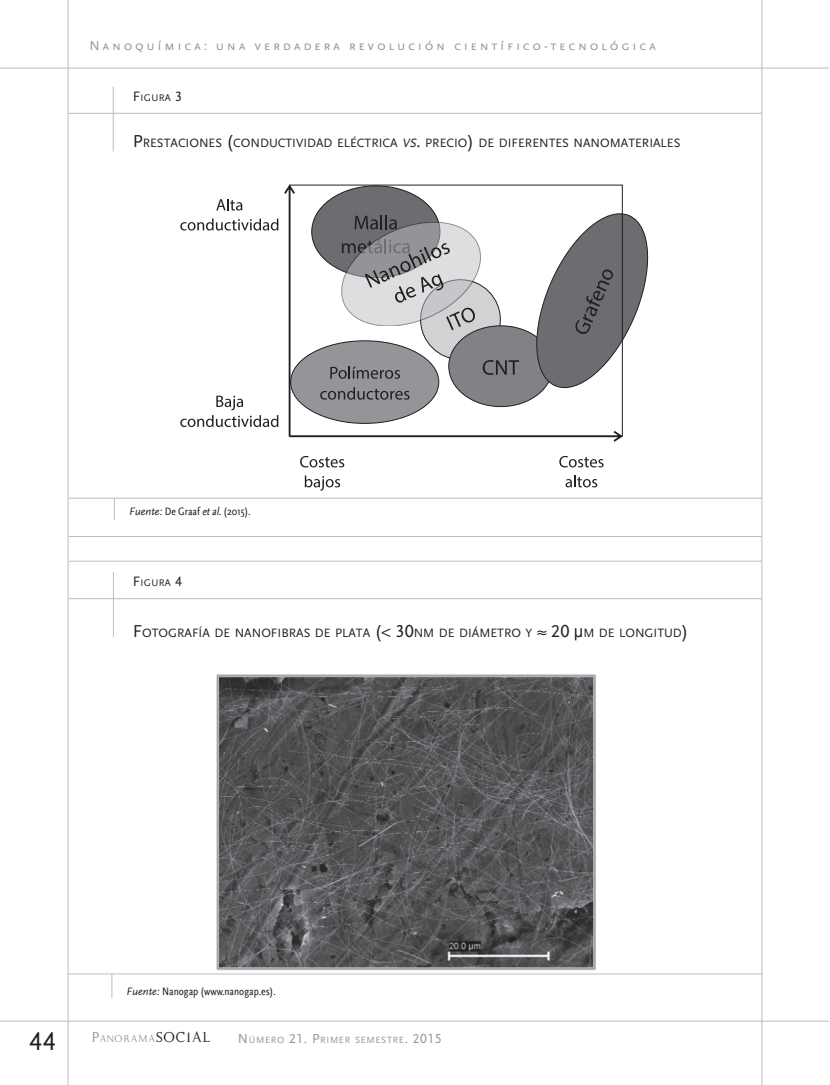
<style>
.page{position:relative;width:830px;height:1085px;background:#fff}
.page>*{position:absolute;margin:0;border:0;box-sizing:border-box;transform-origin:0 0}
.t1{font:27px "Scala Sans Caps";color:#231f20}
.t2{font:13.5px "Scala Sans Caps";letter-spacing:.2em;color:#939598}
._017-Grafico__titulo{font:12.6px "Scala Sans Caps";color:#231f20}
.t3{font:11.55px "Kopy Katt Kut";letter-spacing:.07em;color:#939598}
._018-Grafico__fuente{font:condensed 11.25px "Scala Sans";color:#231f20}
._016-Grafico__palabr{font:10.05px "Scala Sans Caps";letter-spacing:.035em;color:#231f20}
.t4{font:9.45px "Scala Sans Caps";letter-spacing:.07em;color:#939598}
.s1{font-size:14.25px}
.s2{font-size:18px}
.s3{font-style:italic}
.s4{font-style:italic;font-size:18px}
.s5{font-style:italic;font-stretch:normal}
.s6{font-family:"Arial";font-size:16.5px}
.s7{font-size:16.5px}
.s8{font-size:16.5px;color:#231f20}
.s9{font-size:13.5px}
</style>
<div class="page">
<hr style="left:68px;top:0;width:1px;height:1084px;background:#bcbdc0">
<hr style="left:0;top:68px;width:828px;height:1px;background:#bcbdc0">
<hr style="left:761px;top:0;width:1px;height:1084px;background:#bcbdc0">
<hr style="left:0;top:1020px;width:828px;height:1px;background:#bcbdc0">
<img style="left:151px;top:674px;width:526px;height:301px">
<svg style="left:111px;top:974px;width:1px;height:24px"></svg>
<hr style="left:68px;top:973px;width:694px;height:1px;background:#bcbdc0">
<hr style="left:68px;top:598px;width:693px;height:1px;background:#bcbdc0">
<hr style="left:113px;top:572px;width:1px;height:64px;background:#bcbdc0">
<hr style="left:69px;top:560px;width:692px;height:1px;background:#bcbdc0">
<hr style="left:68px;top:113px;width:693px;height:1px;background:#bcbdc0">
<hr style="left:113px;top:86px;width:1px;height:65px;background:#bcbdc0">
<svg style="left:216px;top:199px;width:26px;height:11px"></svg>
<svg style="left:180px;top:218px;width:98px;height:12px"></svg>
<svg style="left:180px;top:395px;width:98px;height:32px"></svg>
<svg style="left:284px;top:184px;width:364px;height:257px"></svg>
<svg style="left:300px;top:456px;width:44px;height:11px"></svg>
<svg style="left:304px;top:475px;width:36px;height:15px"></svg>
<svg style="left:559px;top:456px;width:44px;height:11px"></svg>
<svg style="left:565px;top:475px;width:32px;height:12px"></svg>
<hr style="left:68px;top:536px;width:693px;height:1px;background:#bcbdc0">
<svg style="left:114px;top:498px;width:1px;height:22px"></svg>
<hr style="left:68px;top:497px;width:693px;height:1px;background:#bcbdc0">
<p class="t2" style="left:89px;top:38px;width:568px">Nanoquímica: una verdadera revolución científico-tecnológica</p>
<p class="_016-Grafico__palabr" style="left:133px;top:92px;width:51px"><span class="s1">F</span>IGURA <span class="s1">3</span></p>
<p class="_017-Grafico__titulo" style="left:133px;top:136px;width:549px"><span class="s2">P</span>RESTACIONES <span class="s2">(</span>CONDUCTIVIDAD ELÉCTRICA <span class="s3">vs</span><span class="s4">.</span>PRECIO<span class="s2">)</span> DE DIFERENTES NANOMATERIALES</p>
<p class="_018-Grafico__fuente" style="left:129px;top:505px;width:123px"><span class="s5">Fuente:</span> De Graaf <span class="s3">etal.</span>(2015).</p>
<p class="_016-Grafico__palabr" style="left:133px;top:577px;width:51px"><span class="s1">F</span>IGURA <span class="s1">4</span></p>
<p class="_017-Grafico__titulo" style="left:133px;top:625px;width:557px"><span class="s2">F</span>OTOGRAFÍA DE NANOFIBRAS DE PLATA <span class="s2">(&lt; 30</span>NM DE DIÁMETRO Y <span class="s2">≈ 20</span> <span class="s6">μ</span>M DE LONGITUD<span class="s2">)</span></p>
<h1 class="t1" style="left:29px;top:1026px;width:28px">44</h1>
<p class="_018-Grafico__fuente" style="left:126px;top:984px;width:151px"><span class="s5">Fuente:</span> Nanogap (www.nanogap.es).</p>
<p class="t3" style="left:91px;top:1030px;width:120px"><span class="s7">P</span>ANORAMA<span class="s8">SOCIAL</span></p>
<p class="t4" style="left:238px;top:1034px;width:205px"><span class="s9">N</span>ÚMERO <span class="s9">21. P</span>RIMER SEMESTRE<span class="s9">. 2015</span></p>
</div>
